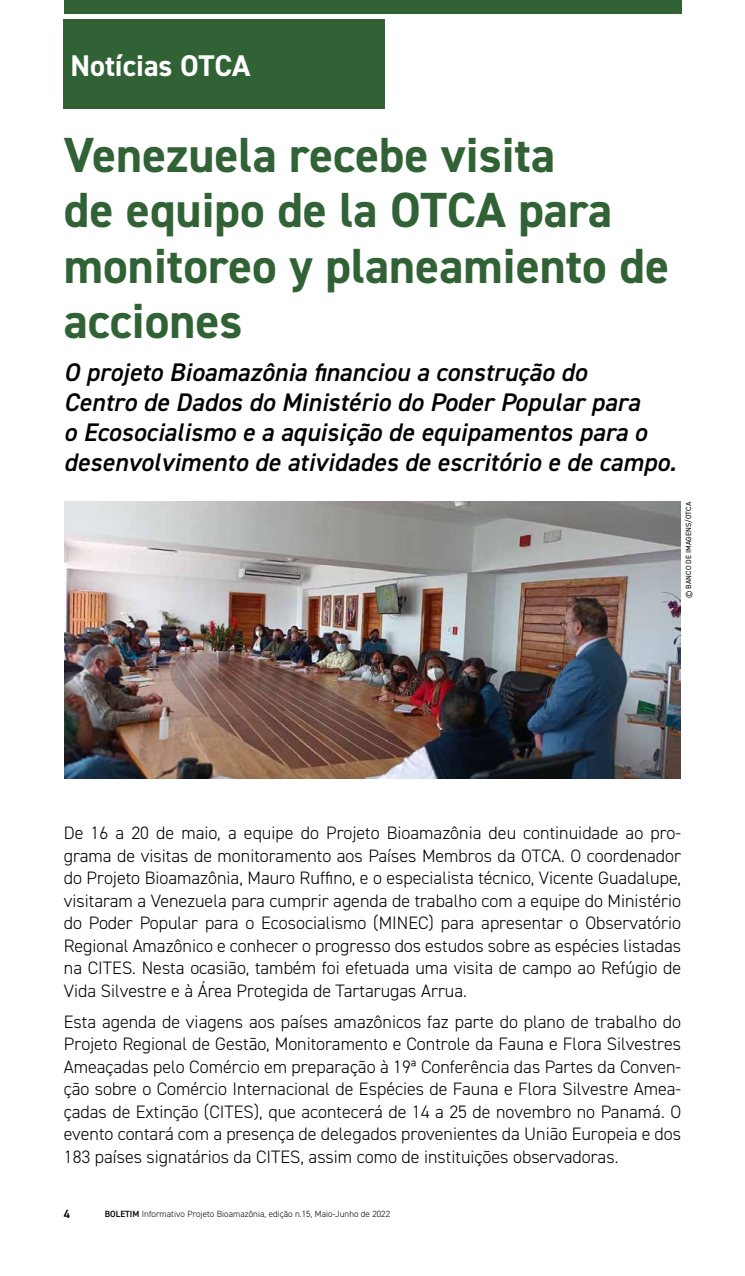
<style>
.page{position:relative;width:745px;height:1276px;background:#fff}
.page>*{position:absolute;margin:0;border:0;box-sizing:border-box;transform-origin:0 0}
.t1{font:700 49.5px/55.5px "DIN2014";color:#316235}
.t2{font:700 30px "DIN2014";color:#fff}
.t3{font:italic 600 25.5px/30px "DIN2014";letter-spacing:.005em;color:#000}
.t4{font:300 18px/22.5px "DIN2014";color:#000;text-align:justify}
.t5{font:600 12px "DIN2014";color:#000}
.t6{font:300 9px "DIN2014";letter-spacing:.005em;color:#000}
.t7{font:7.5px "DIN2014";letter-spacing:.01em;color:#000}
.s1{font-weight:600}
</style>
<div class="page">
<div style="left:63px;top:20px;width:321px;height:89px;background:#316235"></div>
<img style="left:65px;top:502px;width:614px;height:276px">
<div style="left:64px;top:0;width:616px;height:14px;background:#316235"></div>
<h2 class="t2" style="left:70px;top:46px;width:181px">Notícias OTCA</h2>
<h1 class="t1" style="left:64px;top:126px;width:606px">Venezuela recebe visita<br>de equipo de la OTCA para monitoreo y planeamiento de acciones</h1>
<h3 class="t3" style="left:64px;top:356px;width:613px">O projeto Bioamazônia financiou a construção do<br>Centro de Dados do Ministério do Poder Popular para<br>o Ecosocialismo e a aquisição de equipamentos para o desenvolvimento de atividades de escritório e de campo.</h3>
<p class="t7" style="left:683px;top:598px;width:97px;rotate:-90deg">© BANCO DE IMAGENS/OTCA</p>
<p class="t4" style="left:64px;top:822px;width:618px">De 16 a 20 de maio, a equipe do Projeto Bioamazônia deu continuidade ao pro&shy;grama de visitas de monitoramento aos Países Membros da OTCA. O coordenador do Projeto Bioamazônia, Mauro Ruffino, e o especialista técnico, Vicente Guadalupe, visitaram a Venezuela para cumprir agenda de trabalho com a equipe do Ministério do Poder Popular para o Ecosocialismo (MINEC) para apresentar o Observatório Regional Amazônico e conhecer o progresso dos estudos sobre as espécies listadas na CITES. Nesta ocasião, também foi efetuada uma visita de campo ao Refúgio de Vida Silvestre e à Área Protegida de Tartarugas Arrua.</p>
<p class="t4" style="left:64px;top:1010px;width:618px">Esta agenda de viagens aos países amazônicos faz parte do plano de trabalho do Projeto Regional de Gestão, Monitoramento e Controle da Fauna e Flora Silvestres Ameaçadas pelo Comércio em preparação à 19ª Conferência das Partes da Conven&shy;ção sobre o Comércio Internacional de Espécies de Fauna e Flora Silvestre Amea&shy;çadas de Extinção (CITES), que acontecerá de 14 a 25 de novembro no Panamá. O evento contará com a presença de delegados provenientes da União Europeia e dos 183 países signatários da CITES, assim como de instituições observadoras.</p>
<p class="t5" style="left:64px;top:1205px;width:8px">4</p>
<p class="t6" style="left:105px;top:1208px;width:287px"><span class="s1">BOLETIM</span> Informativo Projeto Bioamazônia, edição n.15, Maio-Junho de 2022</p>
</div>
